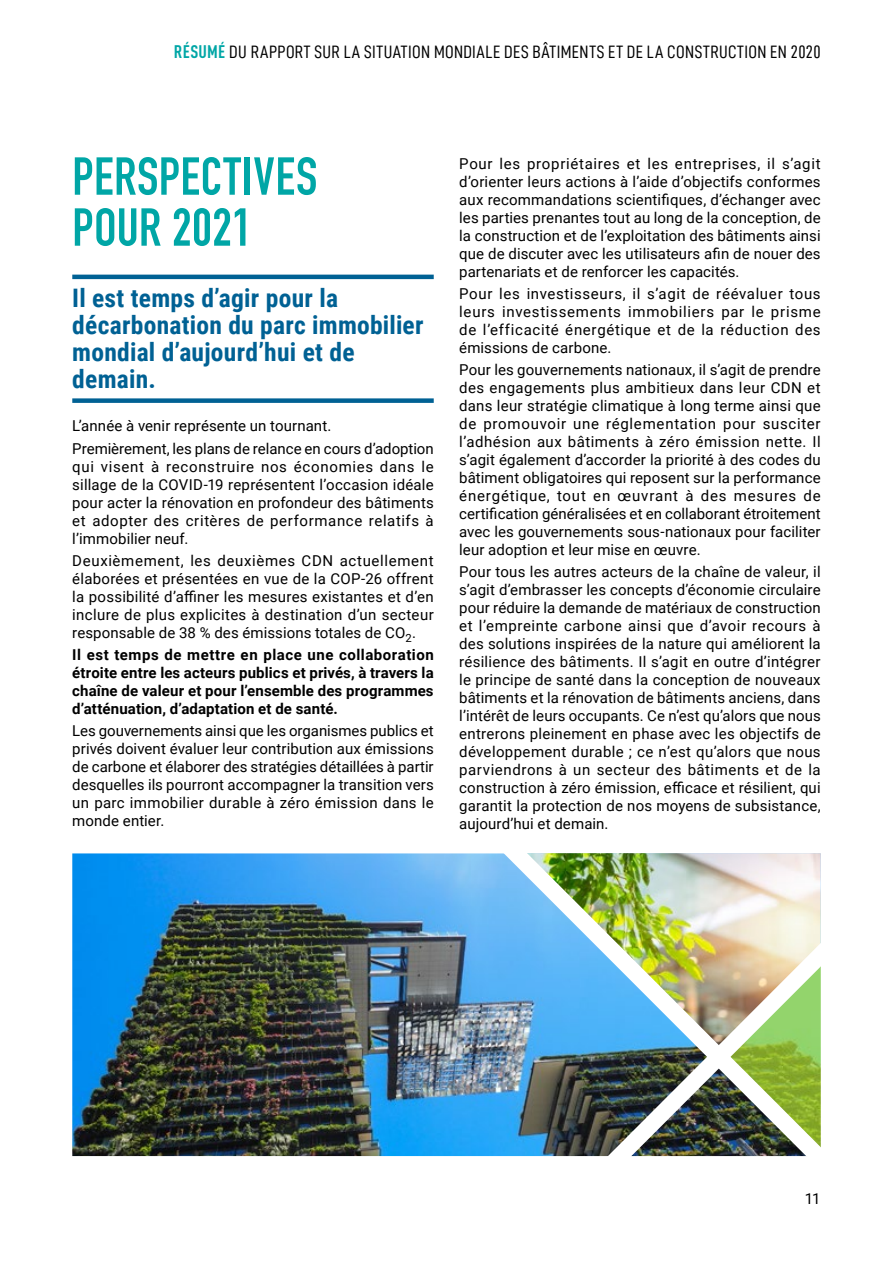
<style>
.page{position:relative;width:893px;height:1263px;background:#fff}
.page>*{position:absolute;margin:0;border:0;box-sizing:border-box;transform-origin:0 0}
.t1{font:700 52.5px/51px "DIN Condensed";letter-spacing:.01em;color:#00a6a6}
.t2{font:700 25.5px/27px "Roboto Condensed";letter-spacing:.01em;color:#006194}
.t3{font:18px "D DIN Condensed";letter-spacing:.025em;color:#000}
.t4{font:15px/18px "Roboto";letter-spacing:.01em;color:#000;text-align:justify}
.t5{font:700 15px/18px "Roboto";letter-spacing:.01em;color:#000;text-align:justify}
.s1{font-family:"DIN Cond";font-weight:700;color:#00a6a6}
</style>
<div class="page">
<img style="left:72px;top:853px;width:414px;height:303px">
<img style="left:486px;top:853px;width:335px;height:304px">
<img style="left:513px;top:871px;width:308px;height:286px">
<hr style="left:72px;top:275px;width:362px;height:4px;background:#006194">
<div style="left:72px;top:398px;width:362px;height:5px;background:#006194"></div>
<p class="t3" style="left:174px;top:41px;width:648px"><span class="s1">RÉSUMÉ</span> DU RAPPORT SUR LA SITUATION MONDIALE DES BÂTIMENTS ET DE LA CONSTRUCTION EN 2020</p>
<h1 class="t1" style="left:72px;top:151px;width:247px">PERSPECTIVES<br>POUR 2021</h1>
<h2 class="t2" style="left:72px;top:283px;width:353px">Il est temps d’agir pour la décarbonation du parc immobilier mondial d’aujourd’hui et de demain.</h2>
<p class="t4" style="left:72px;top:414px;width:363px;line-height:22.2px">L’année à venir représente un tournant.<br>Premièrement, les plans de relance en cours d’adoption</p>
<p class="t4" style="left:72px;top:457px;width:363px">qui visent à reconstruire nos économies dans le sillage de la COVID-19 représentent l’occasion idéale pour acter la rénovation en profondeur des bâtiments et adopter des critères de performance relatifs à l’immobilier neuf.</p>
<p class="t4" style="left:72px;top:551px;width:363px">Deuxièmement, les deuxièmes CDN actuellement élaborées et présentées en vue de la COP-26 offrent la possibilité d’affiner les mesures existantes et d’en inclure de plus explicites à destination d’un secteur responsable de 38 % des émissions totales de CO<sub>2</sub>.</p>
<p class="t5" style="left:72px;top:645px;width:363px">Il est temps de mettre en place une collaboration étroite entre les acteurs publics et privés, à travers la chaîne de valeur et pour l’ensemble des programmes d’atténuation, d’adaptation et de santé.</p>
<p class="t4" style="left:72px;top:721px;width:363px">Les gouvernements ainsi que les organismes publics et privés doivent évaluer leur contribution aux émissions de carbone et élaborer des stratégies détaillées à partir desquelles ils pourront accompagner la transition vers un parc immobilier durable à zéro émission dans le monde entier.</p>
<p class="t4" style="left:459px;top:154px;width:363px">Pour les propriétaires et les entreprises, il s’agit d’orienter leurs actions à l’aide d’objectifs conformes aux recommandations scientifiques, d’échanger avec les parties prenantes tout au long de la conception, de la construction et de l’exploitation des bâtiments ainsi que de discuter avec les utilisateurs afin de nouer des partenariats et de renforcer les capacités.</p>
<p class="t4" style="left:459px;top:284px;width:363px">Pour les investisseurs, il s’agit de réévaluer tous leurs investissements immobiliers par le prisme de l’efficacité énergétique et de la réduction des émissions de carbone.</p>
<p class="t4" style="left:459px;top:360px;width:363px">Pour les gouvernements nationaux, il s’agit de prendre des engagements plus ambitieux dans leur CDN et dans leur stratégie climatique à long terme ainsi que de promouvoir une réglementation pour susciter l’adhésion aux bâtiments à zéro émission nette. Il s’agit également d’accorder la priorité à des codes du bâtiment obligatoires qui reposent sur la performance énergétique, tout en œuvrant à des mesures de certification généralisées et en collaborant étroitement avec les gouvernements sous-nationaux pour faciliter leur adoption et leur mise en œuvre.</p>
<p class="t4" style="left:459px;top:562px;width:363px">Pour tous les autres acteurs de la chaîne de valeur, il s’agit d’embrasser les concepts d’économie circulaire pour réduire la demande de matériaux de construction et l’empreinte carbone ainsi que d’avoir recours à des solutions inspirées de la nature qui améliorent la résilience des bâtiments. Il s’agit en outre d’intégrer le principe de santé dans la conception de nouveaux bâtiments et la rénovation de bâtiments anciens, dans l’intérêt de leurs occupants. Ce n’est qu’alors que nous entrerons pleinement en phase avec les objectifs de développement durable ; ce n’est qu’alors que nous parviendrons à un secteur des bâtiments et de la construction à zéro émission, efficace et résilient, qui garantit la protection de nos moyens de subsistance, aujourd’hui et demain.</p>
<p class="t4" style="left:805px;top:1189px;width:17px">11</p>
</div>
